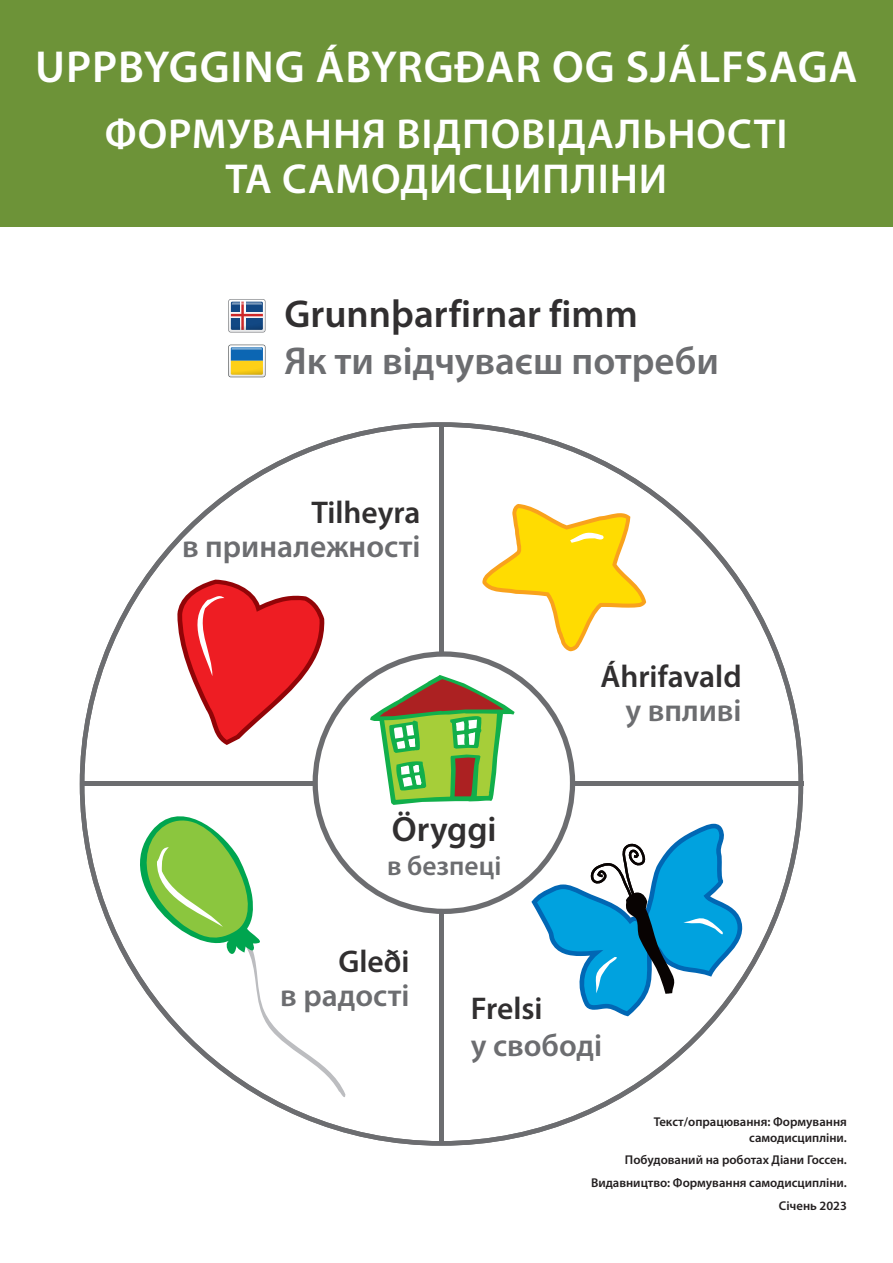
<style>
.page{position:relative;width:893px;height:1263px;background:#fff}
.page>*{position:absolute;margin:0;border:0;box-sizing:border-box;transform-origin:0 0}
.t1{font:600 45px "Myriad Pro";letter-spacing:.02em;color:#fff}
.t2{font:600 42px/45px "Myriad Pro";letter-spacing:.02em;color:#fff;text-align:center}
.t3{font:600 39px "Myriad Pro";color:#6c6d70}
.t4{font:600 39px "Myriad Pro";color:#312f30}
.t5{font:600 35.25px "Myriad Pro";color:#312f30}
.t6{font:600 31.5px "Myriad Pro";color:#6c6d70}
.t7{font:600 31.5px "Myriad Pro";color:#312f30}
.t8{font:600 27.45px "Myriad Pro";color:#6c6d70}
.t9{font:600 12.75px/22.8px "Myriad Pro";color:#231f20;text-align:right}
</style>
<div class="page">
<svg style="left:80px;top:422px;width:723px;height:724px"></svg>
<div style="left:439px;top:425px;width:5px;height:244px;background:#6c6d70"></div>
<div style="left:82px;top:781px;width:244px;height:5px;background:#6c6d70"></div>
<div style="left:556px;top:781px;width:247px;height:5px;background:#6c6d70"></div>
<div style="left:439px;top:896px;width:5px;height:249px;background:#6c6d70"></div>
<div style="left:315px;top:654px;width:257px;height:257px;background:#fff;border-radius:50%"></div>
<svg style="left:177px;top:580px;width:149px;height:165px"></svg>
<svg style="left:482px;top:504px;width:164px;height:147px"></svg>
<svg style="left:531px;top:821px;width:212px;height:195px"></svg>
<svg style="left:109px;top:797px;width:236px;height:300px"></svg>
<svg style="left:370px;top:675px;width:144px;height:130px"></svg>
<div style="left:0;top:0;width:893px;height:227px;background:#6d9338"></div>
<svg style="left:228px;top:299px;width:38px;height:34px"></svg>
<svg style="left:229px;top:300px;width:36px;height:32px"></svg>
<svg style="left:228px;top:345px;width:38px;height:32px"></svg>
<svg style="left:229px;top:345px;width:36px;height:32px"></svg>
<h1 class="t1" style="left:35px;top:38px;width:823px">UPPBYGGING ÁBYRGÐAR OG SJÁLFSAGA</h1>
<h2 class="t2" style="left:105px;top:110px;width:684px">ФОРМУВАННЯ ВІДПОВІДАЛЬНОСТІ<br>ТА САМОДИСЦИПЛІНИ</h2>
<h3 class="t4" style="left:284px;top:289px;width:355px">Grunnþarfirnar fimm</h3>
<h3 class="t3" style="left:284px;top:336px;width:436px">Як ти відчуваєш потреби</h3>
<h3 class="t7" style="left:311px;top:492px;width:110px">Tilheyra</h3>
<h3 class="t6" style="left:182px;top:527px;width:240px">в приналежності</h3>
<h3 class="t5" style="left:392px;top:806px;width:106px">Öryggi</h3>
<h3 class="t8" style="left:387px;top:848px;width:116px">в безпеці</h3>
<h3 class="t7" style="left:600px;top:656px;width:143px">Áhrifavald</h3>
<h3 class="t6" style="left:625px;top:690px;width:118px">у впливі</h3>
<h3 class="t7" style="left:338px;top:941px;width:73px">Gleði</h3>
<h3 class="t6" style="left:280px;top:975px;width:131px">в радості</h3>
<h3 class="t7" style="left:471px;top:988px;width:73px">Frelsi</h3>
<h3 class="t6" style="left:471px;top:1025px;width:133px">у свободі</h3>
<p class="t9" style="left:654px;top:1114px;width:195px;line-height:15.3px">Текст/опрацювання: Формування самодисципліни.</p>
<p class="t9" style="left:591px;top:1148px;width:257px">Побудований на роботах Діани Госсен.<br>Видавництво: Формування самодисципліни.<br>Січень 2023</p>
</div>
